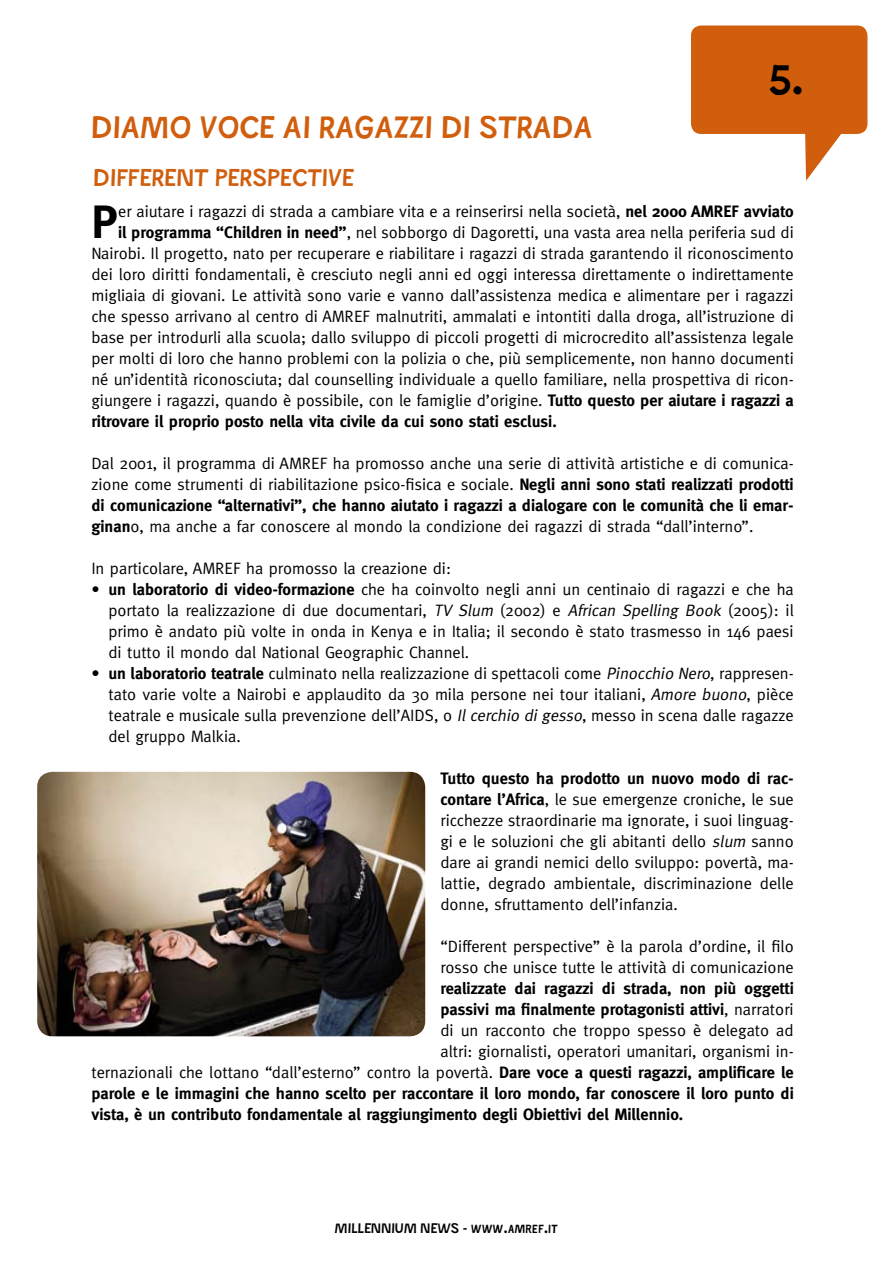
<style>
.page{position:relative;width:893px;height:1263px;background:#fff}
.page>*{position:absolute;margin:0;border:0;box-sizing:border-box;transform-origin:0 0}
.t1{font:700 46.65px "Meta";color:#000}
.t2{font:36px "Ray Johnson";color:#000}
.t3{font:27px "Ray Johnson";color:#d05e0d}
.t4{font:21px "Ray Johnson";color:#d05e0d}
.t5{font:16.5px/21px "Meta";color:#000;text-align:justify}
.t6{font:700 16.5px "Meta";color:#000}
.t7{font:12px "Ray Johnson";color:#000}
.s1{font-weight:700}
.s2{font-style:italic}
.s3{font-weight:400}
</style>
<div class="page">
<svg style="left:805px;top:134px;width:36px;height:47px"></svg>
<div style="left:691px;top:26px;width:176px;height:108px;background:#d05e0d;border-radius:10px"></div>
<img style="left:37px;top:772px;width:388px;height:264px;border-radius:15px">
<h3 class="t3" style="left:91px;top:108px;width:503px">DIAMO VOCE AI RAGAZZI DI STRADA</h3>
<p class="t4" style="left:94px;top:164px;width:262px">DIFFERENT PERSPECTIVE</p>
<h2 class="t2" style="left:769px;top:55px;width:37px">5.</h2>
<h1 class="t1" style="left:91px;top:194px;width:28px">P</h1>
<p class="t5" style="left:118px;top:200px;width:677px">er aiutare i ragazzi di strada a cambiare vita e a reinserirsi nella società, <span class="s1">nel 2000 AMREF avviato</span></p>
<p class="t5" style="left:118px;top:221px;width:677px"><span class="s1">il programma “Children in need”</span>, nel sobborgo di Dagoretti, una vasta area nella periferia sud di</p>
<p class="t5" style="left:91px;top:242px;width:704px">Nairobi. Il progetto, nato per recuperare e riabilitare i ragazzi di strada garantendo il riconoscimento</p>
<p class="t5" style="left:91px;top:263px;width:704px">dei loro diritti fondamentali, è cresciuto negli anni ed oggi interessa direttamente o indirettamente</p>
<p class="t5" style="left:91px;top:284px;width:704px">migliaia di giovani. Le attività sono varie e vanno dall’assistenza medica e alimentare per i ragazzi</p>
<p class="t5" style="left:91px;top:305px;width:704px">che spesso arrivano al centro di AMREF malnutriti, ammalati e intontiti dalla droga, all’istruzione di</p>
<p class="t5" style="left:91px;top:326px;width:704px">base per introdurli alla scuola; dallo sviluppo di piccoli progetti di microcredito all’assistenza legale</p>
<p class="t5" style="left:91px;top:347px;width:704px">per molti di loro che hanno problemi con la polizia o che, più semplicemente, non hanno documenti</p>
<p class="t5" style="left:91px;top:368px;width:704px">né un’identità riconosciuta; dal counselling individuale a quello familiare, nella prospettiva di ricon-</p>
<p class="t5" style="left:91px;top:389px;width:704px">giungere i ragazzi, quando è possibile, con le famiglie d’origine. <span class="s1">Tutto questo per aiutare i ragazzi a</span></p>
<p class="t6" style="left:91px;top:411px;width:467px">ritrovare il proprio posto nella vita civile da cui sono stati esclusi.</p>
<p class="t5" style="left:91px;top:452px;width:704px">Dal 2001, il programma di AMREF ha promosso anche una serie di attività artistiche e di comunica&shy;zione come strumenti di riabilitazione psico-fisica e sociale. <span class="s1">Negli anni sono stati realizzati prodotti di comunicazione “alternativi”, che hanno aiutato i ragazzi a dialogare con le comunità che li emar&shy;ginan</span>o, ma anche a far conoscere al mondo la condizione dei ragazzi di strada “dall’interno”.</p>
<p class="t5" style="left:108px;top:557px;width:687px;text-align:left;text-indent:-17px">In particolare, AMREF ha promosso la creazione di:<br><span class="s1">un laboratorio di video-formazione</span> che ha coinvolto negli anni un centinaio di ragazzi e che ha portato la realizzazione di due documentari, <span class="s2">TV Slum</span> (2002) e <span class="s2">African Spelling Book</span> (2005): il primo è andato più volte in onda in Kenya e in Italia; il secondo è stato trasmesso in 146 paesi di tutto il mondo dal National Geographic Channel.<br><span class="s1">un laboratorio teatrale</span> culminato nella realizzazione di spettacoli come <span class="s2">Pinocchio Nero</span>, rappresen&shy;tato varie volte a Nairobi e applaudito da 30 mila persone nei tour italiani, <span class="s2">Amore buono</span>, pièce teatrale e musicale sulla prevenzione dell’AIDS, o <span class="s2">Il cerchio di gesso</span>, messo in scena dalle ragazze del gruppo Malkia.</p>
<p class="t5" style="left:440px;top:767px;width:355px"><span class="s1">Tutto questo ha prodotto un nuovo modo di rac&shy;contare l’Africa</span>, le sue emergenze croniche, le sue ricchezze straordinarie ma ignorate, i suoi linguag&shy;gi e le soluzioni che gli abitanti dello <span class="s2">slum</span> sanno dare ai grandi nemici dello sviluppo: povertà, ma&shy;lattie, degrado ambientale, discriminazione delle donne, sfruttamento dell’infanzia.</p>
<p class="t5" style="left:440px;top:935px;width:355px">“Different perspective” è la parola d’ordine, il filo rosso che unisce tutte le attività di comunicazione</p>
<p class="t6" style="left:440px;top:978px;width:355px">realizzate dai ragazzi di strada, non più oggetti</p>
<p class="t6" style="left:440px;top:999px;width:355px">passivi ma finalmente protagonisti attivi<span class="s3">, narratori</span></p>
<p class="t5" style="left:440px;top:1019px;width:355px">di un racconto che troppo spesso è delegato ad</p>
<p class="t5" style="left:440px;top:1040px;width:355px">altri: giornalisti, operatori umanitari, organismi in-</p>
<p class="t5" style="left:91px;top:1061px;width:704px">ternazionali che lottano “dall’esterno” contro la povertà. <span class="s1">Dare voce a questi ragazzi, amplificare le</span></p>
<p class="t6" style="left:91px;top:1083px;width:704px">parole e le immagini che hanno scelto per raccontare il loro mondo, far conoscere il loro punto di</p>
<p class="t6" style="left:91px;top:1104px;width:593px">vista, è un contributo fondamentale al raggiungimento degli Obiettivi del Millennio.</p>
<p class="t6" style="left:91px;top:579px;width:10px">•</p>
<p class="t6" style="left:91px;top:663px;width:10px">•</p>
<p class="t7" style="left:335px;top:1220px;width:225px">MILLENNIUM NEWS - www.amref.it</p>
</div>
